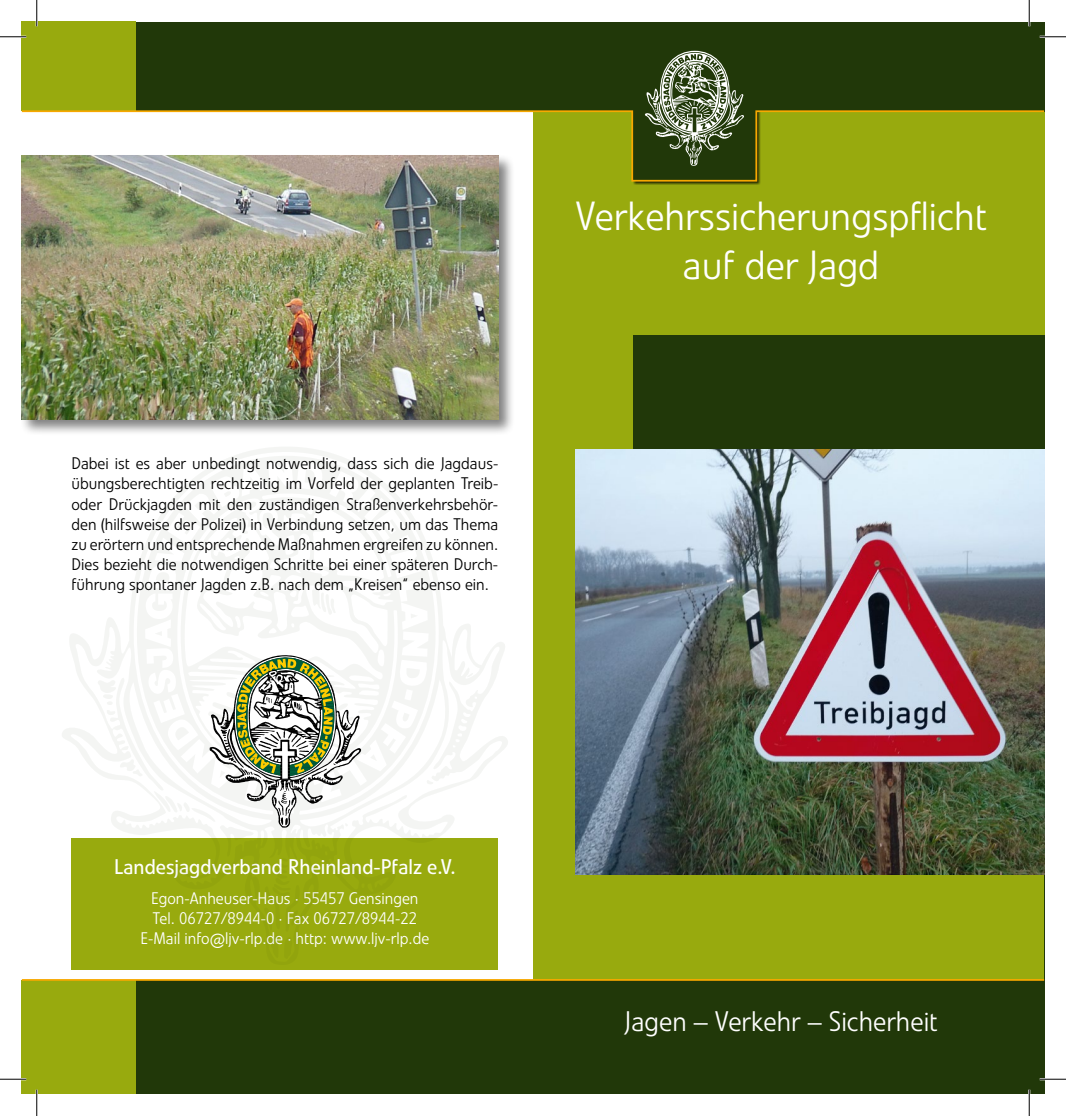
<style>
.page{position:relative;width:1066px;height:1116px;background:#fff}
.page>*{position:absolute;margin:0;border:0;box-sizing:border-box;transform-origin:0 0}
.t1{font:300 40.25px/48.3px "Linotype Veto";color:#fff;text-align:center}
.t2{font:300 28px "Linotype Veto";color:#fff}
.t3{font:21px "Linotype Veto";color:#fff}
.t4{font:300 16.62px/20.1px "Linotype Veto";color:#000;text-align:justify}
.t5{font:300 16.62px/20.1px "Linotype Veto";color:#fff;text-align:center}
</style>
<div class="page">
<div style="left:22px;top:111px;width:1022px;height:982px;background:#213809"></div>
<div style="left:533px;top:111px;width:511px;height:223px;background:#98aa0e"></div>
<div style="left:632px;top:106px;width:129px;height:79px;background:#000;opacity:.75"></div>
<div style="left:22px;top:22px;width:1022px;height:89px;background:#213809"></div>
<div style="left:617px;top:806px;width:427px;height:173px;background:#98aa0e"></div>
<div style="left:22px;top:22px;width:114px;height:1071px;background:#98aa0e"></div>
<div style="left:22px;top:111px;width:511px;height:868px;background:#fff"></div>
<div style="left:71px;top:838px;width:427px;height:131px;background:#98aa0e"></div>
<div style="left:533px;top:112px;width:99px;height:867px;background:#98aa0e"></div>
<div style="left:22px;top:154px;width:493px;height:282px;background:#000;opacity:.5"></div>
<img style="left:22px;top:182px;width:476px;height:237px">
<svg style="left:62px;top:447px;width:446px;height:391px"></svg>
<img style="left:575px;top:449px;width:469px;height:425px">
<svg style="left:209px;top:655px;width:152px;height:172px"></svg>
<svg style="left:646px;top:51px;width:98px;height:58px"></svg>
<svg style="left:22px;top:109px;width:1022px;height:73px"></svg>
<hr style="left:22px;top:978px;width:1022px;height:2px;background:#f7a800">
<hr style="left:0;top:36px;width:26px;height:2px;background:#fff">
<hr style="left:1039px;top:36px;width:27px;height:2px;background:#fff">
<hr style="left:0;top:1077px;width:26px;height:3px;background:#fff">
<hr style="left:1039px;top:1077px;width:27px;height:3px;background:#fff">
<hr style="left:36px;top:0;width:2px;height:26px;background:#fff">
<hr style="left:36px;top:1089px;width:2px;height:26px;background:#fff">
<hr style="left:1028px;top:0;width:2px;height:26px;background:#fff">
<hr style="left:1028px;top:1089px;width:2px;height:26px;background:#fff">
<svg style="left:0;top:36px;width:26px;height:1px"></svg>
<svg style="left:1039px;top:36px;width:27px;height:1px"></svg>
<svg style="left:0;top:1078px;width:26px;height:1px"></svg>
<svg style="left:1039px;top:1078px;width:27px;height:1px"></svg>
<svg style="left:36px;top:0;width:1px;height:26px"></svg>
<svg style="left:36px;top:1089px;width:1px;height:26px"></svg>
<svg style="left:1029px;top:0;width:1px;height:26px"></svg>
<svg style="left:1029px;top:1089px;width:1px;height:26px"></svg>
<p class="t4" style="left:71px;top:453px;width:428px">Dabei ist es aber unbedingt notwendig, dass sich die Jagdaus&shy;übungsberechtigten rechtzeitig im Vorfeld der geplanten Treib&shy;oder Drückjagden mit den zuständigen Straßenverkehrsbehör&shy;den (hilfsweise der Polizei) in Verbindung setzen, um das Thema zu erörtern und entsprechende Maßnahmen ergreifen zu können.<br>Dies bezieht die notwendigen Schritte bei einer späteren Durch&shy;führung spontaner Jagden z.B. nach dem „Kreisen“ ebenso ein.</p>
<h1 class="t1" style="left:575px;top:193px;width:413px">Verkehrssicherungspflicht auf der Jagd</h1>
<p class="t3" style="left:114px;top:853px;width:343px">Landesjagdverband Rheinland-Pfalz e.V.</p>
<p class="t5" style="left:140px;top:888px;width:290px">Egon-Anheuser-Haus · 55457 Gensingen<br>Tel. 06727/8944-0 · Fax 06727/8944-22<br>E-Mail info@ljv-rlp.de · http: www.ljv-rlp.de</p>
<h2 class="t2" style="left:624px;top:1004px;width:315px">Jagen – Verkehr – Sicherheit</h2>
</div>
